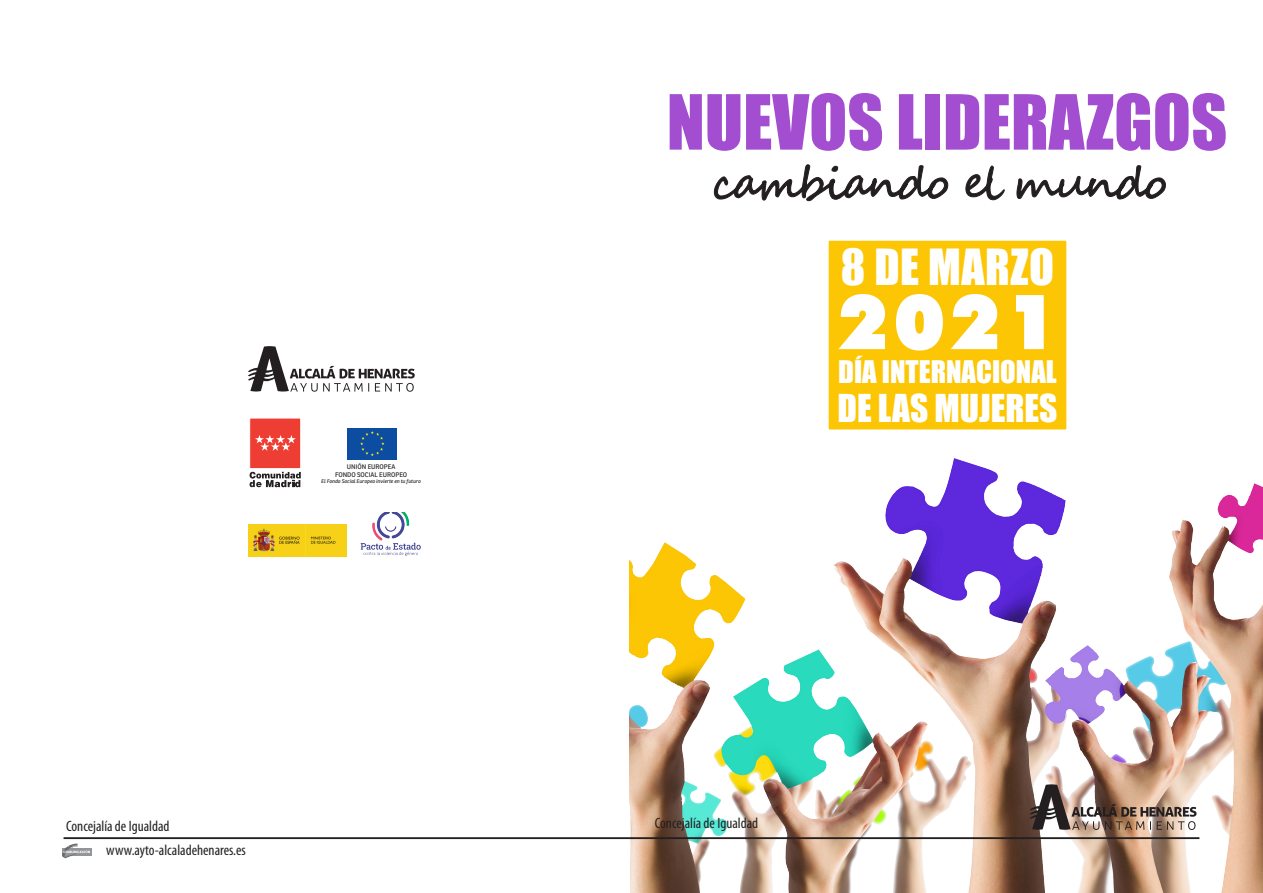
<style>
.page{position:relative;width:1263px;height:893px;background:#fff}
.page>*{position:absolute;margin:0;border:0;box-sizing:border-box;transform-origin:0 0}
.t1{font:900 76.35px "Futura BT";color:#fff}
.t2{font:70.2px "Impact";color:#a34dd1}
.t3{font:45.75px "Impact";letter-spacing:.01em;color:#fff}
.t4{font:35.25px "Impact";color:#fff}
.t5{font:28.65px "Impact";color:#fff}
.Estilo_de_párrafo_4{font:condensed 15px "Myriad Pro";color:#231f20}
.t6{font:6.45px "Ronnia";color:#231f20}
.t7{font:italic 5.25px "Ronnia";color:#231f20}
</style>
<div class="page">
<img style="left:629px;top:190px;width:634px;height:703px">
<div style="left:826px;top:238px;width:243px;height:194px;background:#fcc604"></div>
<div style="left:824px;top:236px;width:247px;height:198px;border:5px solid #fff"></div>
<div style="left:64px;top:837px;width:1135px;height:2px;border:1px solid #231f20"></div>
<div style="left:62px;top:848px;width:30px;height:7px;background:#939598"></div>
<svg style="left:62px;top:843px;width:28px;height:15px"></svg>
<svg style="left:714px;top:164px;width:452px;height:37px"></svg>
<img style="left:1030px;top:784px;width:166px;height:46px">
<svg style="left:248px;top:346px;width:167px;height:46px"></svg>
<img style="left:249px;top:524px;width:97px;height:32px">
<img style="left:360px;top:512px;width:61px;height:44px">
<div style="left:347px;top:428px;width:50px;height:31px;background:#0d4da1"></div>
<svg style="left:360px;top:431px;width:24px;height:25px"></svg>
<div style="left:249px;top:418px;width:52px;height:51px;background:#ee3e34;border:1px solid #fff"></div>
<svg style="left:255px;top:435px;width:41px;height:16px"></svg>
<svg style="left:250px;top:472px;width:51px;height:15px"></svg>
<p class="t6" style="left:347px;top:463px;width:50px">UNIÓN EUROPEA</p>
<p class="t6" style="left:335px;top:470px;width:74px">FONDO SOCIAL EUROPEO</p>
<p class="t7" style="left:321px;top:478px;width:101px">El Fondo Social Europeo invierte en tu futuro</p>
<p class="Estilo_de_párrafo_4" style="left:66px;top:816px;width:105px">Concejalía de Igualdad</p>
<p class="Estilo_de_párrafo_4" style="left:106px;top:841px;width:141px">www.ayto-alcaladehenares.es</p>
<p class="t2" style="left:667px;top:68px;width:562px">NUEVOS LIDERAZGOS</p>
<p class="t3" style="left:841px;top:232px;width:215px">8 DE MARZO</p>
<p class="t1" style="left:837px;top:276px;width:222px">2021</p>
<p class="t5" style="left:838px;top:350px;width:220px">DÍA INTERNACIONAL</p>
<p class="t4" style="left:837px;top:380px;width:221px">DE LAS MUJERES</p>
<p class="Estilo_de_párrafo_4" style="left:655px;top:814px;width:105px">Concejalía de Igualdad</p>
</div>
